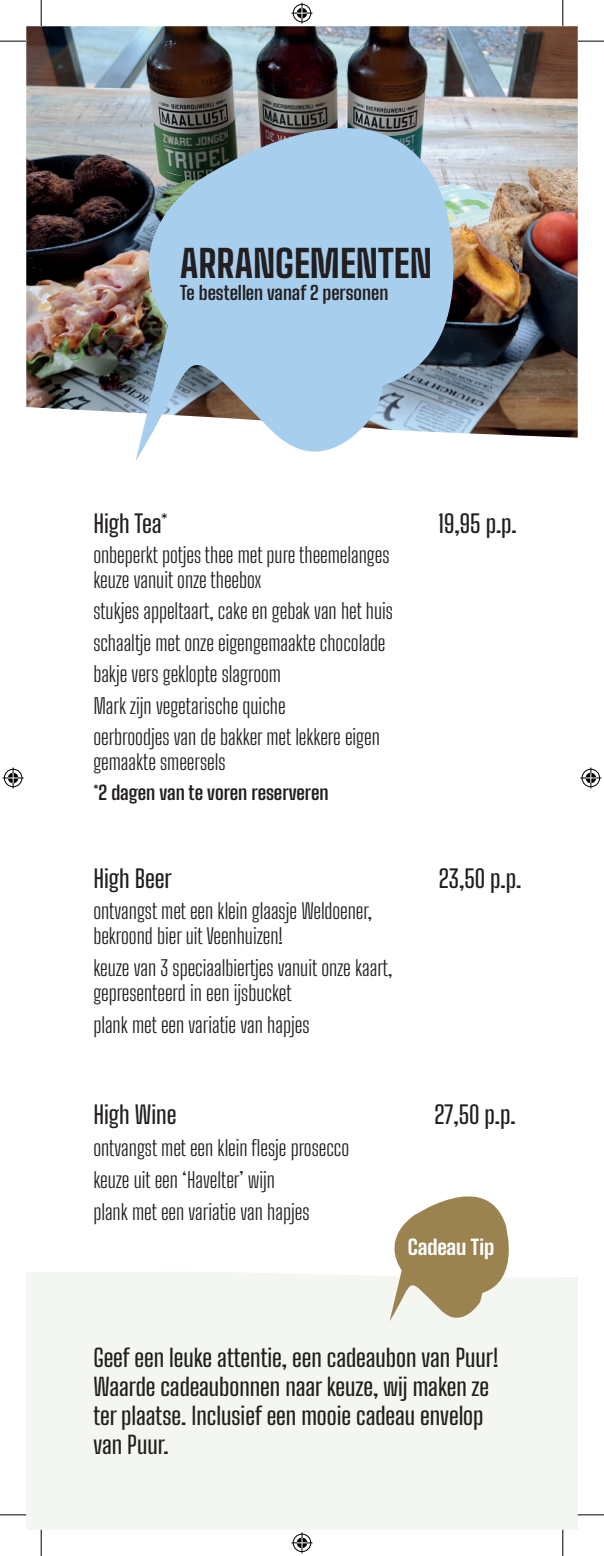
<style>
.page{position:relative;width:604px;height:1556px;background:#fff}
.page>*{position:absolute;margin:0;border:0;box-sizing:border-box;transform-origin:0 0}
.t1{font:800 37.8px "Big Shoulders Text";color:#231f20}
.t2{font:500 24.5px "Big Shoulders Text";color:#231f20}
.t3{font:500 24.15px/29.1px "Big Shoulders Text";color:#231f20}
.t4{font:300 21px/31.5px "Big Shoulders Text";color:#231f20}
.t5{font:800 20.47px "Big Shoulders Text";color:#fff}
.t6{font:700 19.25px "Big Shoulders Text";color:#231f20}
.t7{font:700 18.9px "Big Shoulders Text";color:#231f20}
</style>
<div class="page">
<div style="left:26px;top:1272px;width:551px;height:257px;background:#f4f7f1"></div>
<img style="left:26px;top:26px;width:244px;height:225px">
<img style="left:270px;top:26px;width:245px;height:231px">
<img style="left:515px;top:26px;width:62px;height:412px">
<img style="left:26px;top:251px;width:83px;height:161px">
<img style="left:496px;top:257px;width:23px;height:178px">
<img style="left:109px;top:48px;width:387px;height:413px">
<svg style="left:379px;top:1196px;width:145px;height:135px"></svg>
<svg style="left:0;top:41px;width:26px;height:1px"></svg>
<svg style="left:577px;top:41px;width:26px;height:1px"></svg>
<svg style="left:0;top:1514px;width:26px;height:1px"></svg>
<svg style="left:577px;top:1514px;width:26px;height:1px"></svg>
<svg style="left:41px;top:0;width:1px;height:26px"></svg>
<svg style="left:41px;top:1529px;width:1px;height:27px"></svg>
<svg style="left:562px;top:0;width:1px;height:26px"></svg>
<svg style="left:562px;top:1529px;width:1px;height:27px"></svg>
<svg style="left:291px;top:3px;width:21px;height:21px"></svg>
<svg style="left:291px;top:1532px;width:21px;height:21px"></svg>
<svg style="left:3px;top:767px;width:21px;height:21px"></svg>
<svg style="left:580px;top:767px;width:21px;height:21px"></svg>
<h1 class="t1" style="left:180px;top:236px;width:253px">ARRANGEMENTEN</h1>
<p class="t7" style="left:180px;top:279px;width:209px">Te bestellen vanaf 2 personen</p>
<p class="t2" style="left:93px;top:506px;width:76px">High Tea*</p>
<p class="t2" style="left:438px;top:506px;width:80px">19,95 p.p.</p>
<p class="t4" style="left:93px;top:541px;width:297px;line-height:24.5px">onbeperkt potjes thee met pure theemelanges keuze vanuit onze theebox</p>
<p class="t4" style="left:93px;top:594px;width:301px">stukjes appeltaart, cake en gebak van het huis schaaltje met onze eigengemaakte chocolade bakje vers geklopte slagroom<br>Mark zijn vegetarische quiche<br>oerbroodjes van de bakker met lekkere eigen</p>
<p class="t4" style="left:93px;top:744px;width:133px">gemaakte smeersels</p>
<p class="t6" style="left:93px;top:778px;width:236px">*2 dagen van te voren reserveren</p>
<p class="t2" style="left:93px;top:861px;width:80px">High Beer</p>
<p class="t2" style="left:438px;top:861px;width:84px">23,50 p.p.</p>
<p class="t4" style="left:93px;top:896px;width:280px;line-height:25.2px">ontvangst met een klein glaasje Weldoener, bekroond bier uit Veenhuizen!</p>
<p class="t4" style="left:93px;top:954px;width:300px;line-height:25.2px">keuze van 3 speciaalbiertjes vanuit onze kaart, gepresenteerd in een ijsbucket</p>
<p class="t4" style="left:93px;top:1008px;width:217px">plank met een variatie van hapjes</p>
<p class="t2" style="left:93px;top:1096px;width:85px">High Wine</p>
<p class="t2" style="left:434px;top:1096px;width:83px">27,50 p.p.</p>
<p class="t4" style="left:93px;top:1130px;width:257px;line-height:32.2px">ontvangst met een klein flesje prosecco keuze uit een ‘Havelter’ wijn<br>plank met een variatie van hapjes</p>
<p class="t5" style="left:407px;top:1232px;width:88px">Cadeau Tip</p>
<p class="t3" style="left:93px;top:1341px;width:406px">Geef een leuke attentie, een cadeaubon van Puur!<br>Waarde cadeaubonnen naar keuze, wij maken ze ter plaatse. Inclusief een mooie cadeau envelop van Puur.</p>
</div>
